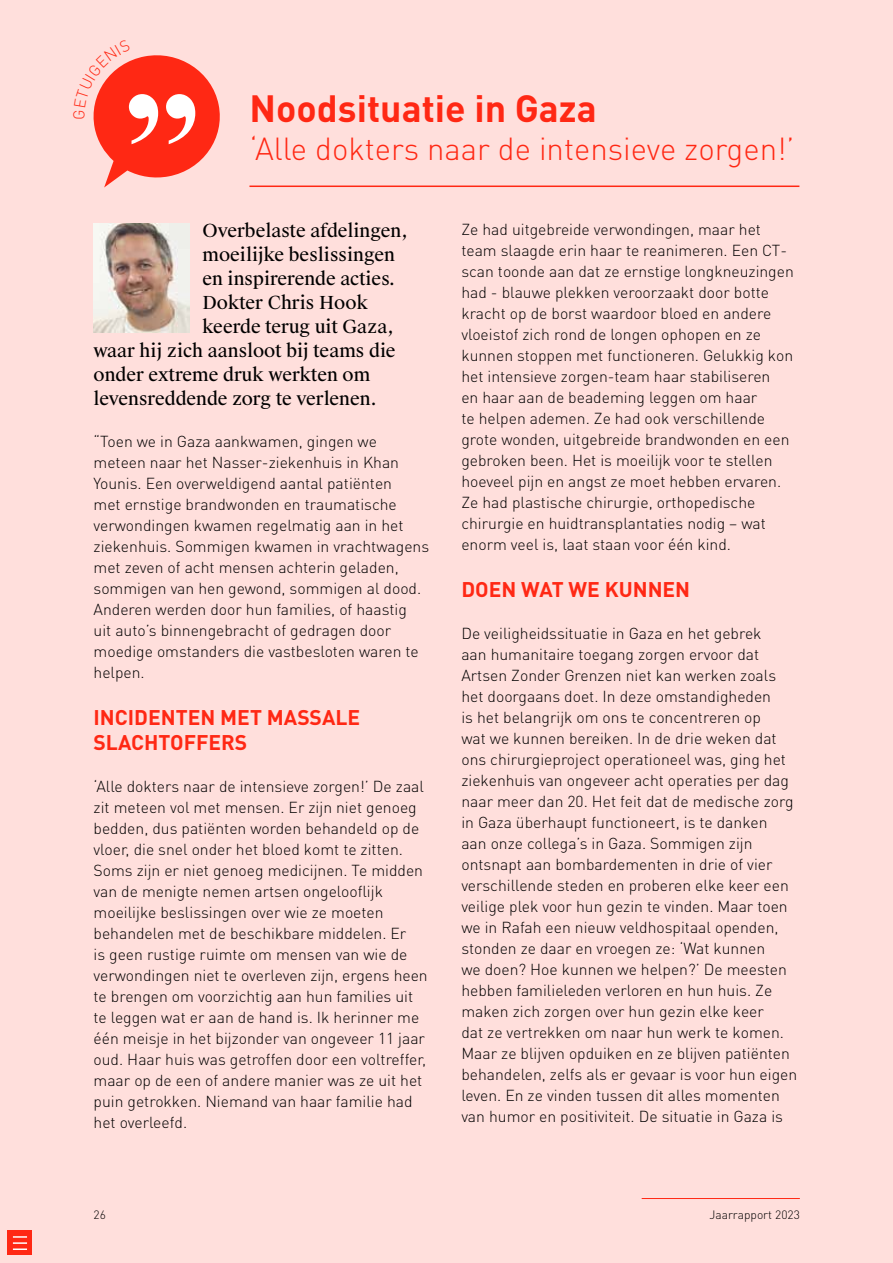
<style>
.page{position:relative;width:893px;height:1263px;background:#ffdfdc}
.page>*{position:absolute;margin:0;border:0;box-sizing:border-box;transform-origin:0 0}
.t1{font:700 37.5px "DIN Pro";color:#ff2814}
.t2{font:300 31.5px "DIN Pro";color:#ff2814}
.t3{font:700 21px/25.5px "DIN Pro";color:#ff2814}
.t4{font:18px "Suisse Works";color:#000}
.t5{font:300 15.75px/21px "DIN Pro";color:#000}
.t6{font:300 12px "DIN Pro";color:#000}
</style>
<div class="page">
<hr style="left:249px;top:186px;width:550px;height:1px;background:#ff2814">
<img style="left:94px;top:223px;width:96px;height:110px">
<hr style="left:642px;top:1198px;width:158px;height:1px;background:#ff2814">
<div style="left:8px;top:1230px;width:24px;height:25px;background:#ff2814"></div>
<svg style="left:13px;top:1236px;width:14px;height:14px"></svg>
<svg style="left:93px;top:55px;width:127px;height:133px"></svg>
<h1 class="t1" style="left:249px;top:83px;width:349px">Noodsituatie in Gaza</h1>
<h2 class="t2" style="left:249px;top:127px;width:547px">‘Alle dokters naar de intensieve zorgen!’</h2>
<p class="t4" style="left:202px;top:220px;width:207px">Overbelaste afdelingen,</p>
<p class="t4" style="left:202px;top:244px;width:194px">moeilijke beslissingen</p>
<p class="t4" style="left:202px;top:268px;width:194px">en inspirerende acties.</p>
<p class="t4" style="left:202px;top:292px;width:167px">Dokter Chris Hook</p>
<p class="t4" style="left:202px;top:316px;width:193px">keerde terug uit Gaza,</p>
<p class="t4" style="left:94px;top:340px;width:304px">waar hij zich aansloot bij teams die</p>
<p class="t4" style="left:94px;top:364px;width:278px">onder extreme druk werkten om</p>
<p class="t4" style="left:94px;top:388px;width:285px">levensreddende zorg te verlenen.</p>
<p class="t5" style="left:94px;top:430px;width:337px">“Toen we in Gaza aankwamen, gingen we meteen naar het Nasser-ziekenhuis in Khan Younis. Een overweldigend aantal patiënten<br>met ernstige brandwonden en traumatische verwondingen kwamen regelmatig aan in het ziekenhuis. Sommigen kwamen in vrachtwagens met zeven of acht mensen achterin geladen, sommigen van hen gewond, sommigen al dood.<br>Anderen werden door hun families, of haastig<br>uit auto’s binnengebracht of gedragen door moedige omstanders die vastbesloten waren te helpen.</p>
<h3 class="t3" style="left:94px;top:703px;width:268px">INCIDENTEN MET MASSALE<br>SLACHTOFFERS</h3>
<p class="t5" style="left:94px;top:775px;width:336px">‘Alle dokters naar de intensieve zorgen!’ De zaal zit meteen vol met mensen. Er zijn niet genoeg bedden, dus patiënten worden behandeld op de vloer, die snel onder het bloed komt te zitten.<br>Soms zijn er niet genoeg medicijnen. Te midden van de menigte nemen artsen ongelooflijk moeilijke beslissingen over wie ze moeten behandelen met de beschikbare middelen. Er<br>is geen rustige ruimte om mensen van wie de verwondingen niet te overleven zijn, ergens heen te brengen om voorzichtig aan hun families uit te leggen wat er aan de hand is. Ik herinner me één meisje in het bijzonder van ongeveer 11 jaar oud. Haar huis was getroffen door een voltreffer, maar op de een of andere manier was ze uit het puin getrokken. Niemand van haar familie had het overleefd.</p>
<p class="t5" style="left:461px;top:218px;width:334px">Ze had uitgebreide verwondingen, maar het team slaagde erin haar te reanimeren. Een CT&shy;scan toonde aan dat ze ernstige longkneuzingen had - blauwe plekken veroorzaakt door botte kracht op de borst waardoor bloed en andere vloeistof zich rond de longen ophopen en ze kunnen stoppen met functioneren. Gelukkig kon het intensieve zorgen-team haar stabiliseren<br>en haar aan de beademing leggen om haar<br>te helpen ademen. Ze had ook verschillende grote wonden, uitgebreide brandwonden en een gebroken been. Het is moeilijk voor te stellen hoeveel pijn en angst ze moet hebben ervaren.<br>Ze had plastische chirurgie, orthopedische chirurgie en huidtransplantaties nodig – wat enorm veel is, laat staan voor één kind.</p>
<h3 class="t3" style="left:461px;top:576px;width:230px">DOEN WAT WE KUNNEN</h3>
<p class="t5" style="left:461px;top:622px;width:337px">De veiligheidssituatie in Gaza en het gebrek<br>aan humanitaire toegang zorgen ervoor dat Artsen Zonder Grenzen niet kan werken zoals het doorgaans doet. In deze omstandigheden<br>is het belangrijk om ons te concentreren op<br>wat we kunnen bereiken. In de drie weken dat ons chirurgieproject operationeel was, ging het ziekenhuis van ongeveer acht operaties per dag naar meer dan 20. Het feit dat de medische zorg in Gaza überhaupt functioneert, is te danken<br>aan onze collega’s in Gaza. Sommigen zijn ontsnapt aan bombardementen in drie of vier verschillende steden en proberen elke keer een veilige plek voor hun gezin te vinden. Maar toen we in Rafah een nieuw veldhospitaal openden, stonden ze daar en vroegen ze: ‘Wat kunnen<br>we doen? Hoe kunnen we helpen?’ De meesten hebben familieleden verloren en hun huis. Ze maken zich zorgen over hun gezin elke keer<br>dat ze vertrekken om naar hun werk te komen.<br>Maar ze blijven opduiken en ze blijven patiënten behandelen, zelfs als er gevaar is voor hun eigen leven. En ze vinden tussen dit alles momenten van humor en positiviteit. De situatie in Gaza is</p>
<p class="t6" style="left:94px;top:1206px;width:14px">26</p>
<p class="t6" style="left:709px;top:1206px;width:92px">Jaarrapport 2023</p>
</div>
